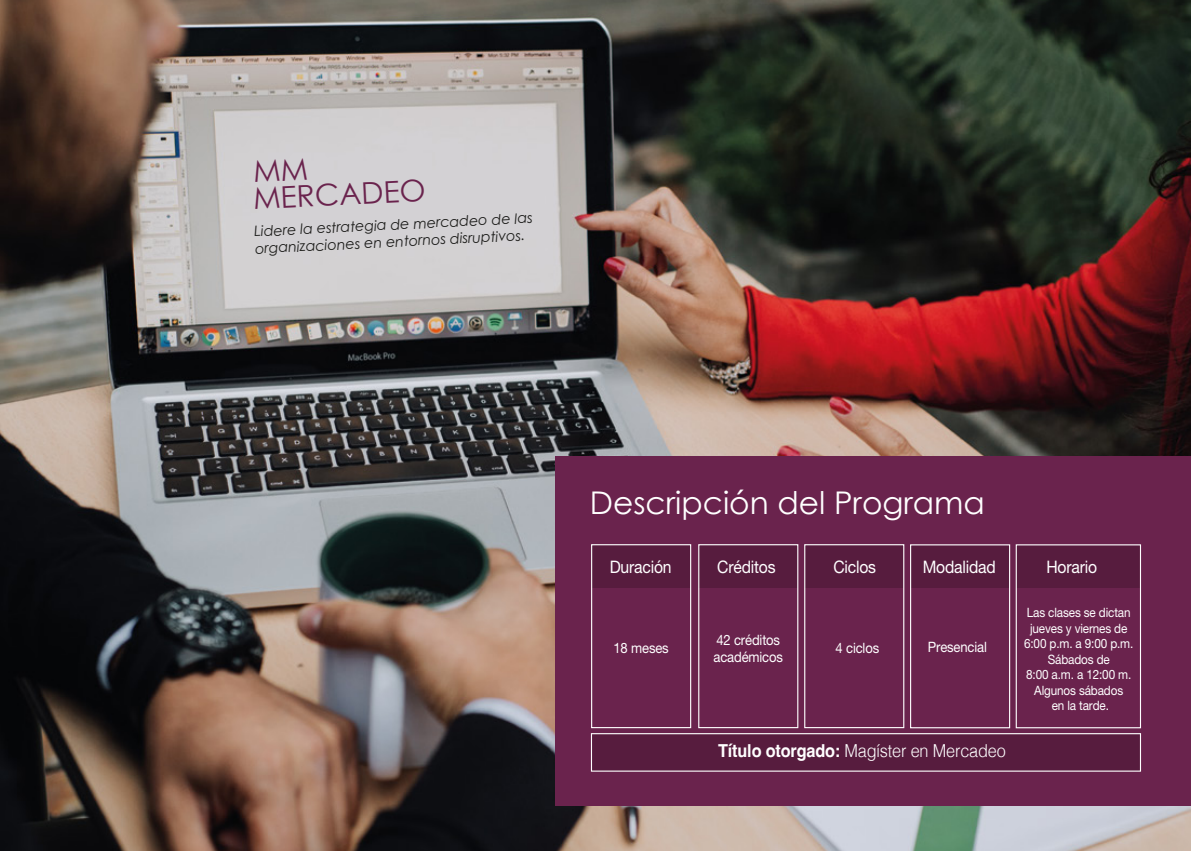
<style>
.page{position:relative;width:1191px;height:851px;background:#fff}
.page>*{position:absolute;margin:0;border:0;box-sizing:border-box;transform-origin:0 0}
.t1{font:31.2px "Century Gothic";color:#fff}
.t2{font:29.85px/27.3px "Century Gothic";color:#6a234d}
.t3{font:300 17.85px "Helvetica";letter-spacing:-.01em;color:#fff;scale:.91 1}
.t4{font:17.25px "Helvetica Neue";letter-spacing:-.01em;color:#fff;scale:.91 1}
.t5{font:italic 14.25px/17.1px "Century Gothic";color:#1d1d1b}
.t6{font:14.25px/17.1px "Helvetica Neue";letter-spacing:-.01em;color:#fff;scale:.91 1}
.t7{font:12.9px/15.5px "Helvetica Neue";letter-spacing:-.01em;color:#fff;text-align:center;scale:.91 1}
.s1{font-weight:700}
</style>
<div class="page">
<img style="left:0;top:0;width:1191px;height:850px">
<div style="left:555px;top:456px;width:636px;height:349px;background:#6a234d"></div>
<div style="left:591px;top:733px;width:550px;height:38px;background:#571c3e;border:1px solid #fff"></div>
<div style="left:591px;top:544px;width:99px;height:43px;background:#571c3e"></div>
<div style="left:699px;top:544px;width:99px;height:43px;background:#571c3e"></div>
<div style="left:804px;top:544px;width:99px;height:43px;background:#571c3e"></div>
<div style="left:910px;top:544px;width:99px;height:43px;background:#571c3e"></div>
<div style="left:1016px;top:544px;width:124px;height:43px;background:#571c3e"></div>
<div style="left:591px;top:544px;width:100px;height:184px;border:1px solid #fff"></div>
<div style="left:698px;top:544px;width:100px;height:184px;border:1px solid #fff"></div>
<div style="left:804px;top:544px;width:100px;height:184px;border:1px solid #fff"></div>
<div style="left:910px;top:544px;width:100px;height:184px;border:1px solid #fff"></div>
<div style="left:1015px;top:544px;width:126px;height:184px;border:1px solid #fff"></div>
<h2 class="t2" style="left:251px;top:157px;width:174px;rotate:-3deg">MM<br>MERCADEO</h2>
<p class="t5" style="left:254px;top:223px;width:280px;rotate:-3deg">Lidere la estrategia de mercadeo de las organizaciones en entornos disruptivos.</p>
<h1 class="t1" style="left:590px;top:480px;width:396px">Descripción del Programa</h1>
<h3 class="t4" style="left:609px;top:556px;width:70px">Duración</h3>
<h3 class="t4" style="left:717px;top:556px;width:66px">Créditos</h3>
<h3 class="t4" style="left:833px;top:556px;width:49px">Ciclos</h3>
<h3 class="t4" style="left:922px;top:556px;width:82px">Modalidad</h3>
<h3 class="t4" style="left:1046px;top:556px;width:57px">Horario</h3>
<p class="t6" style="left:613px;top:638px;width:62px">18 meses</p>
<p class="t6" style="left:713px;top:631px;width:78px">42 créditos académicos</p>
<p class="t6" style="left:835px;top:639px;width:49px">4 ciclos</p>
<p class="t6" style="left:928px;top:638px;width:66px">Presencial</p>
<h3 class="t3" style="left:718px;top:735px;width:317px"><span class="s1">Título otorgado:</span> Magíster en Mercadeo</h3>
<p class="t7" style="left:1024px;top:604px;width:122px">Las clases se dictan jueves y viernes de<br>6:00 p.m. a 9:00 p.m.<br>Sábados de<br>8:00 a.m. a 12:00 m.<br>Algunos sábados<br>en la tarde.</p>
</div>
